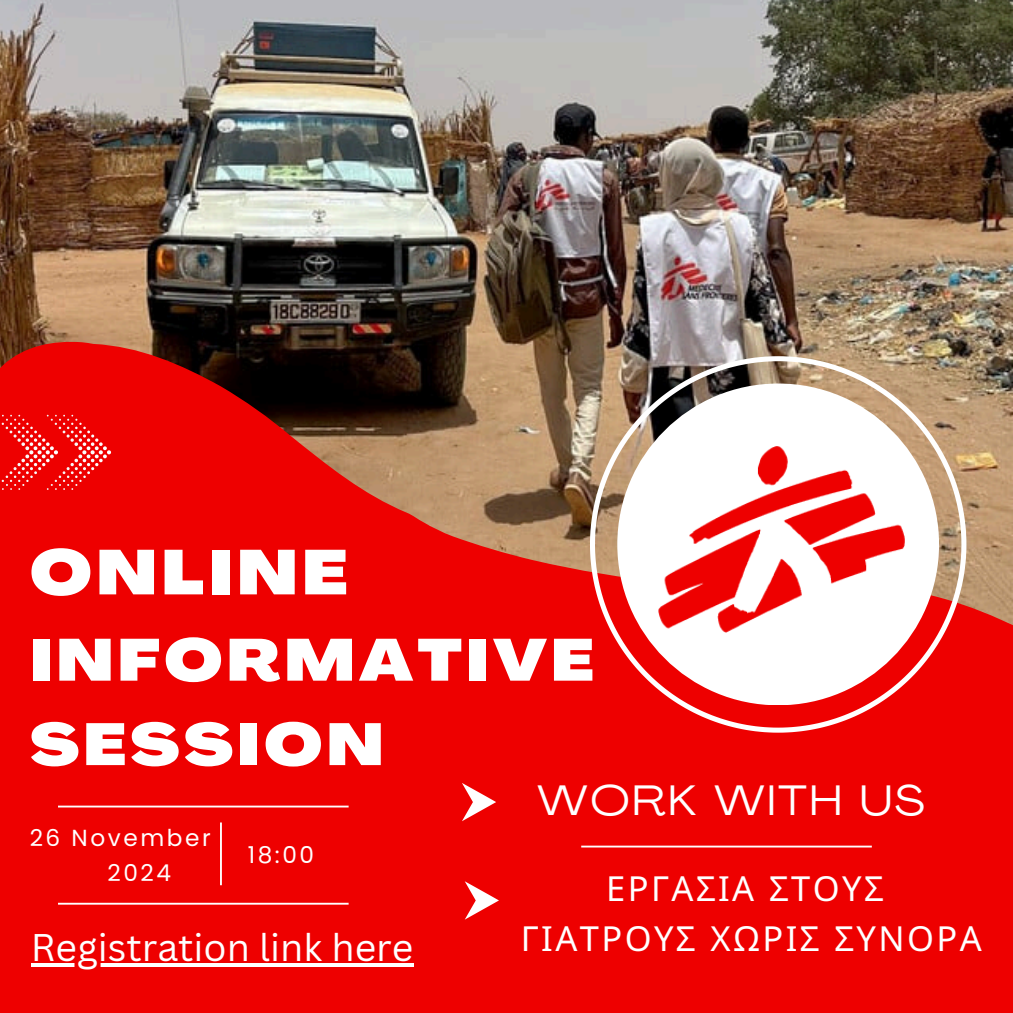
<style>
.page{position:relative;width:1013px;height:1013px;background:#fff}
.page>*{position:absolute;margin:0;border:0;box-sizing:border-box;transform-origin:0 0}
.t1{font:900 expanded 62px "Agrandir";letter-spacing:.07em;color:#fff}
.t2{font:900 expanded 58.25px/84.4px "Agrandir";letter-spacing:.07em;color:#fff}
.t3{font:expanded 42px "Agrandir";letter-spacing:.07em;color:#fff}
.t4{font:37.5px "Canva Sans";color:#fff}
.t5{font:34.5px "Noto Sans";letter-spacing:.07em;color:#fff}
.t6{font:23.25px "Poppins";letter-spacing:.11em;color:#fff}
</style>
<div class="page">
<div style="left:0;top:0;width:1012px;height:1012px;background:#e00"></div>
<img style="left:0;top:0;width:1012px;height:340px">
<svg style="left:0;top:340px;width:1012px;height:468px"></svg>
<svg style="left:590px;top:356px;width:376px;height:376px"></svg>
<div style="left:617px;top:383px;width:322px;height:322px;background:#fff;border-radius:50%"></div>
<hr style="left:58px;top:805px;width:290px;height:2px;background:#fff">
<hr style="left:58px;top:902px;width:290px;height:2px;background:#fff">
<hr style="left:220px;top:822px;width:2px;height:63px;background:#fff">
<svg style="left:0;top:415px;width:111px;height:74px"></svg>
<img style="left:658px;top:447px;width:246px;height:185px">
<hr style="left:581px;top:845px;width:290px;height:2px;background:#fff">
<svg style="left:462px;top:782px;width:34px;height:39px"></svg>
<svg style="left:464px;top:881px;width:35px;height:38px"></svg>
<svg style="left:31px;top:963px;width:382px;height:3px"></svg>
<p class="t1" style="left:30px;top:548px;width:319px">ONLINE</p>
<p class="t2" style="left:30px;top:624px;width:565px">INFORMATIVE<br>SESSION</p>
<p class="t6" style="left:30px;top:821px;width:182px">26 November</p>
<p class="t6" style="left:108px;top:857px;width:65px">2024</p>
<p class="t6" style="left:248px;top:838px;width:68px">18:00</p>
<h1 class="t3" style="left:537px;top:783px;width:389px">WORK WITH US</h1>
<h2 class="t5" style="left:606px;top:864px;width:279px">ΕΡΓΑΣΙΑ ΣΤΟΥΣ</h2>
<p class="t4" style="left:31px;top:920px;width:384px">Registration link here</p>
<h2 class="t5" style="left:521px;top:913px;width:462px">ΓΙΑΤΡΟΥΣ ΧΩΡΙΣ ΣΥΝΟΡΑ</h2>
</div>
